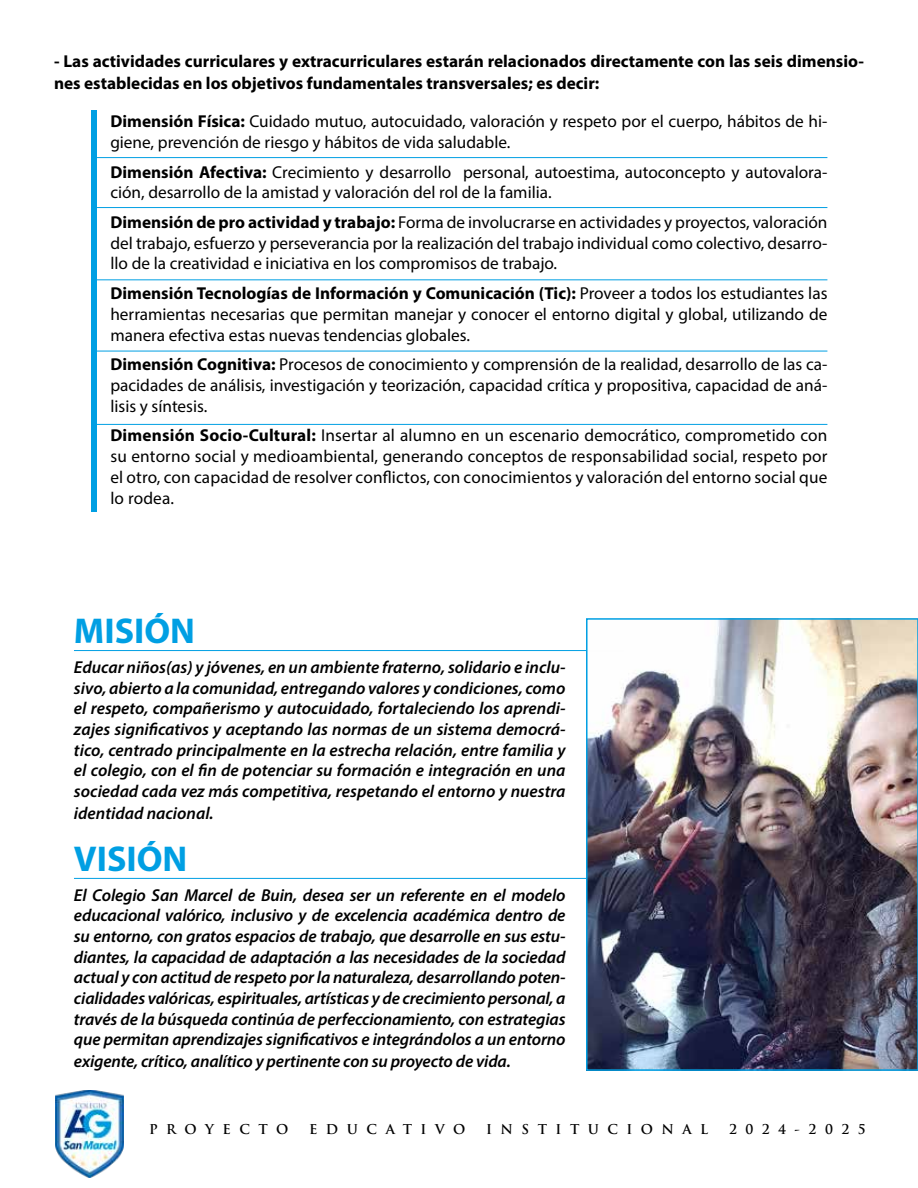
<style>
.page{position:relative;width:918px;height:1188px;background:#fff}
.page>*{position:absolute;margin:0;border:0;box-sizing:border-box;transform-origin:0 0}
.t1{font:700 36px "Myriad Pro";color:#009fe3}
.t2{font:17.25px/20.7px "Myriad Pro";color:#000;text-align:justify}
.t3{font:italic 600 17.25px/20.9px "Myriad Pro";letter-spacing:-.005em;color:#000;text-align:justify}
.t4{font:700 17.25px/21.6px "Myriad Pro";color:#000}
.t5{font:700 13.2px "Trajan Pro";letter-spacing:.64em;color:#000}
.s1{font-weight:700}
</style>
<div class="page">
<div style="left:91px;top:111px;width:5px;height:401px;background:#009fe3"></div>
<hr style="left:96px;top:157px;width:731px;height:1px;background:#009fe3">
<hr style="left:96px;top:207px;width:731px;height:1px;background:#009fe3">
<hr style="left:96px;top:279px;width:731px;height:1px;background:#009fe3">
<hr style="left:96px;top:351px;width:731px;height:1px;background:#009fe3">
<hr style="left:96px;top:424px;width:731px;height:1px;background:#009fe3">
<hr style="left:74px;top:650px;width:550px;height:1px;background:#009fe3">
<hr style="left:74px;top:878px;width:550px;height:1px;background:#009fe3">
<img style="left:589px;top:621px;width:326px;height:447px">
<div style="left:586px;top:618px;width:332px;height:453px;border:2px solid #009fe3"></div>
<img style="left:55px;top:1090px;width:68px;height:87px">
<p class="t4" style="left:54px;top:50px;width:812px">- Las actividades curriculares y extracurriculares estarán relacionados directamente con las seis dimensio&shy;nes establecidas en los objetivos fundamentales transversales; es decir:</p>
<p class="t2" style="left:110px;top:111px;width:718px"><span class="s1">Dimensión Física:</span> Cuidado mutuo, autocuidado, valoración y respeto por el cuerpo, hábitos de hi&shy;giene, prevención de riesgo y hábitos de vida saludable.</p>
<p class="t2" style="left:110px;top:161px;width:719px"><span class="s1">Dimensión Afectiva:</span> Crecimiento y desarrollo personal, autoestima, autoconcepto y autovalora&shy;ción, desarrollo de la amistad y valoración del rol de la familia.</p>
<p class="t2" style="left:110px;top:212px;width:719px"><span class="s1">Dimensión de pro actividad y trabajo:</span> Forma de involucrarse en actividades y proyectos, valoración del trabajo, esfuerzo y perseverancia por la realización del trabajo individual como colectivo, desarro&shy;llo de la creatividad e iniciativa en los compromisos de trabajo.</p>
<p class="t2" style="left:110px;top:283px;width:719px"><span class="s1">Dimensión Tecnologías de Información y Comunicación (Tic):</span> Proveer a todos los estudiantes las herramientas necesarias que permitan manejar y conocer el entorno digital y global, utilizando de manera efectiva estas nuevas tendencias globales.</p>
<p class="t2" style="left:110px;top:354px;width:719px"><span class="s1">Dimensión Cognitiva:</span> Procesos de conocimiento y comprensión de la realidad, desarrollo de las ca&shy;pacidades de análisis, investigación y teorización, capacidad crítica y propositiva, capacidad de aná&shy;lisis y síntesis.</p>
<p class="t2" style="left:110px;top:425px;width:719px"><span class="s1">Dimensión Socio-Cultural:</span> Insertar al alumno en un escenario democrático, comprometido con su entorno social y medioambiental, generando conceptos de responsabilidad social, respeto por el otro, con capacidad de resolver conflictos, con conocimientos y valoración del entorno social que lo rodea.</p>
<h1 class="t1" style="left:74px;top:608px;width:123px">MISIÓN</h1>
<p class="t3" style="left:74px;top:656px;width:493px">Educar niños(as) y jóvenes, en un ambiente fraterno, solidario e inclu&shy;sivo, abierto a la comunidad, entregando valores y condiciones, como el respeto, compañerismo y autocuidado, fortaleciendo los aprendi&shy;zajes significativos y aceptando las normas de un sistema democrá&shy;tico, centrado principalmente en la estrecha relación, entre familia y el colegio, con el fin de potenciar su formación e integración en una sociedad cada vez más competitiva, respetando el entorno y nuestra identidad nacional.</p>
<h1 class="t1" style="left:74px;top:835px;width:115px">VISIÓN</h1>
<p class="t3" style="left:74px;top:884px;width:493px">El Colegio San Marcel de Buin, desea ser un referente en el modelo educacional valórico, inclusivo y de excelencia académica dentro de su entorno, con gratos espacios de trabajo, que desarrolle en sus estu&shy;diantes, la capacidad de adaptación a las necesidades de la sociedad actual y con actitud de respeto por la naturaleza, desarrollando poten&shy;cialidades valóricas, espirituales, artísticas y de crecimiento personal, a través de la búsqueda continúa de perfeccionamiento, con estrategias que permitan aprendizajes significativos e integrándolos a un entorno exigente, crítico, analítico y pertinente con su proyecto de vida.</p>
<p class="t5" style="left:149px;top:1121px;width:141px">PROYECTO</p>
<p class="t5" style="left:309px;top:1121px;width:158px">EDUCATIVO</p>
<p class="t5" style="left:486px;top:1121px;width:223px">INSTITUCIONAL</p>
<p class="t5" style="left:729px;top:1121px;width:138px">2024-2025</p>
</div>
